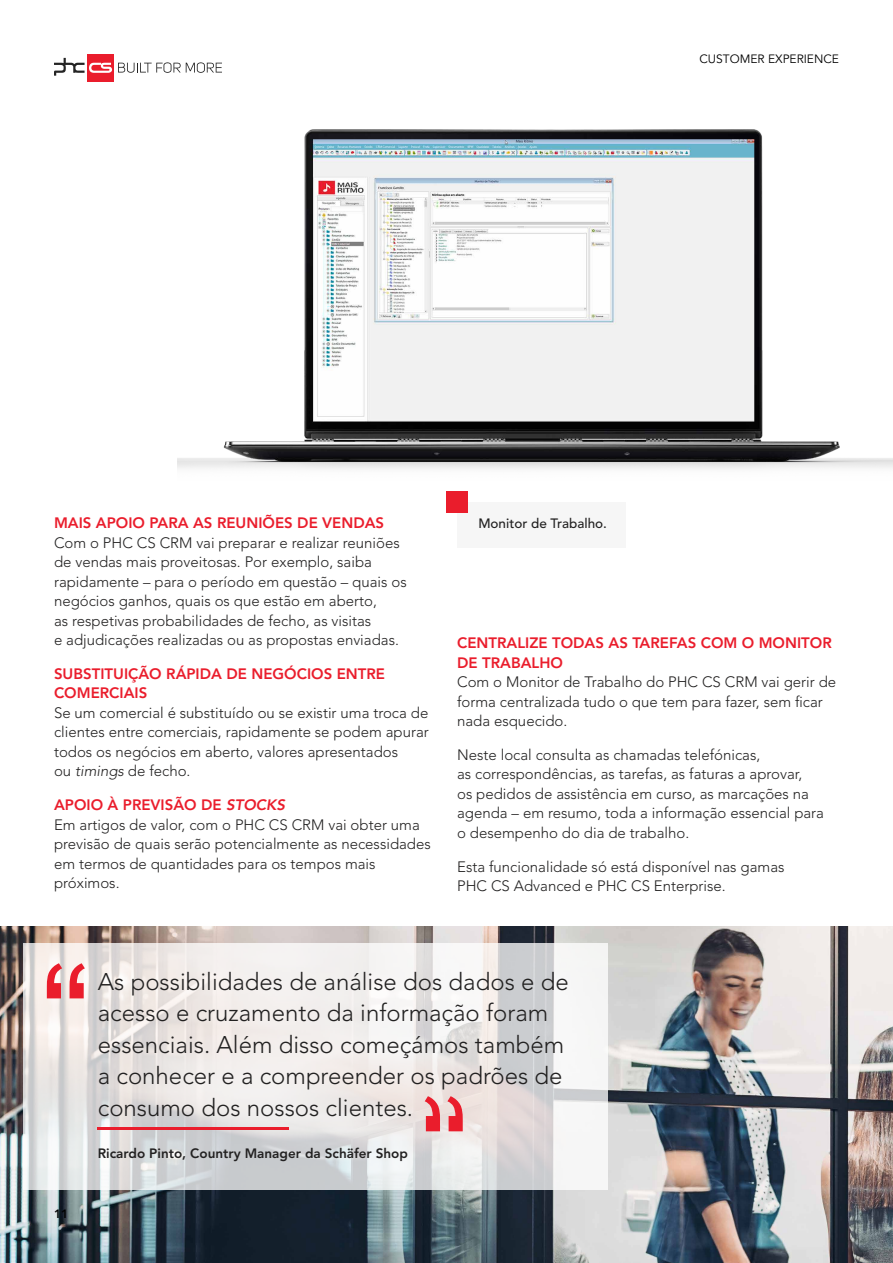
<style>
.page{position:relative;width:893px;height:1263px;background:#fff}
.page>*{position:absolute;margin:0;border:0;box-sizing:border-box;transform-origin:0 0}
.t1{font:150px "Arial";color:#ea1d2c}
.t2{font:300 24px/31.5px "Avenir LT Std";color:#222121}
.t3{font:300 15px/19.5px "Avenir LT Std";color:#222121}
.t4{font:800 15px/19.5px "Avenir LT Std";color:#ea1d2c}
.t5{font:800 13.5px "Avenir LT Std";color:#222121}
.t6{font:500 13.5px "Avenir LT Std";color:#222121}
.t7{font:12px "Avenir LT Std";color:#000}
.t8{font:800 12px "Avenir LT Std";color:#000}
.s1{font-style:italic}
.s2{font-weight:800;color:#ea1d2c}
.s3{font-weight:800;font-style:italic;color:#ea1d2c}
</style>
<div class="page">
<svg style="left:118px;top:62px;width:104px;height:11px"></svg>
<div style="left:87px;top:54px;width:27px;height:27px;background:#ea1d2c"></div>
<svg style="left:54px;top:58px;width:58px;height:18px"></svg>
<img style="left:177px;top:129px;width:716px;height:340px">
<img style="left:0;top:927px;width:893px;height:336px">
<svg style="left:23px;top:943px;width:585px;height:246px"></svg>
<hr style="left:97px;top:1127px;width:191px;height:3px;background:#ea1d2c">
<div style="left:457px;top:502px;width:168px;height:45px;background:#f4f4f4"></div>
<div style="left:446px;top:491px;width:22px;height:21px;background:#ea1d2c"></div>
<svg style="left:425px;top:1096px;width:38px;height:35px"></svg>
<p class="t7" style="left:699px;top:52px;width:141px">CUSTOMER EXPERIENCE</p>
<p class="t4" style="left:54px;top:513px;width:332px">MAIS APOIO PARA AS REUNIÕES DE VENDAS</p>
<p class="t3" style="left:54px;top:533px;width:354px">Com o PHC CS CRM vai preparar e realizar reuniões de vendas mais proveitosas. Por exemplo, saiba rapidamente – para o período em questão – quais os negócios ganhos, quais os que estão em aberto,<br>as respetivas probabilidades de fecho, as visitas<br>e adjudicações realizadas ou as propostas enviadas.</p>
<p class="t4" style="left:54px;top:664px;width:333px">SUBSTITUIÇÃO RÁPIDA DE NEGÓCIOS ENTRE<br>COMERCIAIS</p>
<p class="t3" style="left:54px;top:703px;width:376px">Se um comercial é substituído ou se existir uma troca de clientes entre comerciais, rapidamente se podem apurar todos os negócios em aberto, valores apresentados<br>ou <span class="s1">timings</span> de fecho.</p>
<p class="t3" style="left:54px;top:795px;width:378px"><span class="s2">APOIO À PREVISÃO DE</span> <span class="s3">STOCKS<br></span>Em artigos de valor, com o PHC CS CRM vai obter uma previsão de quais serão potencialmente as necessidades em termos de quantidades para os tempos mais próximos.</p>
<p class="t6" style="left:478px;top:516px;width:130px">Monitor de Trabalho.</p>
<p class="t4" style="left:457px;top:633px;width:376px">CENTRALIZE TODAS AS TAREFAS COM O MONITOR<br>DE TRABALHO</p>
<p class="t3" style="left:457px;top:672px;width:381px">Com o Monitor de Trabalho do PHC CS CRM vai gerir de forma centralizada tudo o que tem para fazer, sem ficar nada esquecido.</p>
<p class="t3" style="left:457px;top:745px;width:368px">Neste local consulta as chamadas telefónicas,<br>as correspondências, as tarefas, as faturas a aprovar,<br>os pedidos de assistência em curso, as marcações na agenda – em resumo, toda a informação essencial para o desempenho do dia de trabalho.</p>
<p class="t3" style="left:457px;top:857px;width:329px">Esta funcionalidade só está disponível nas gamas<br>PHC CS Advanced e PHC CS Enterprise.</p>
<h1 class="t1" style="left:41px;top:916px;width:51px">“</h1>
<h2 class="t2" style="left:98px;top:966px;width:472px">As possibilidades de análise dos dados e de acesso e cruzamento da informação foram essenciais. Além disso começámos também a conhecer e a compreender os padrões de consumo dos nossos clientes.</h2>
<p class="t5" style="left:98px;top:1145px;width:312px">Ricardo Pinto, Country Manager da Schäfer Shop</p>
<p class="t8" style="left:54px;top:1207px;width:16px">11</p>
</div>
